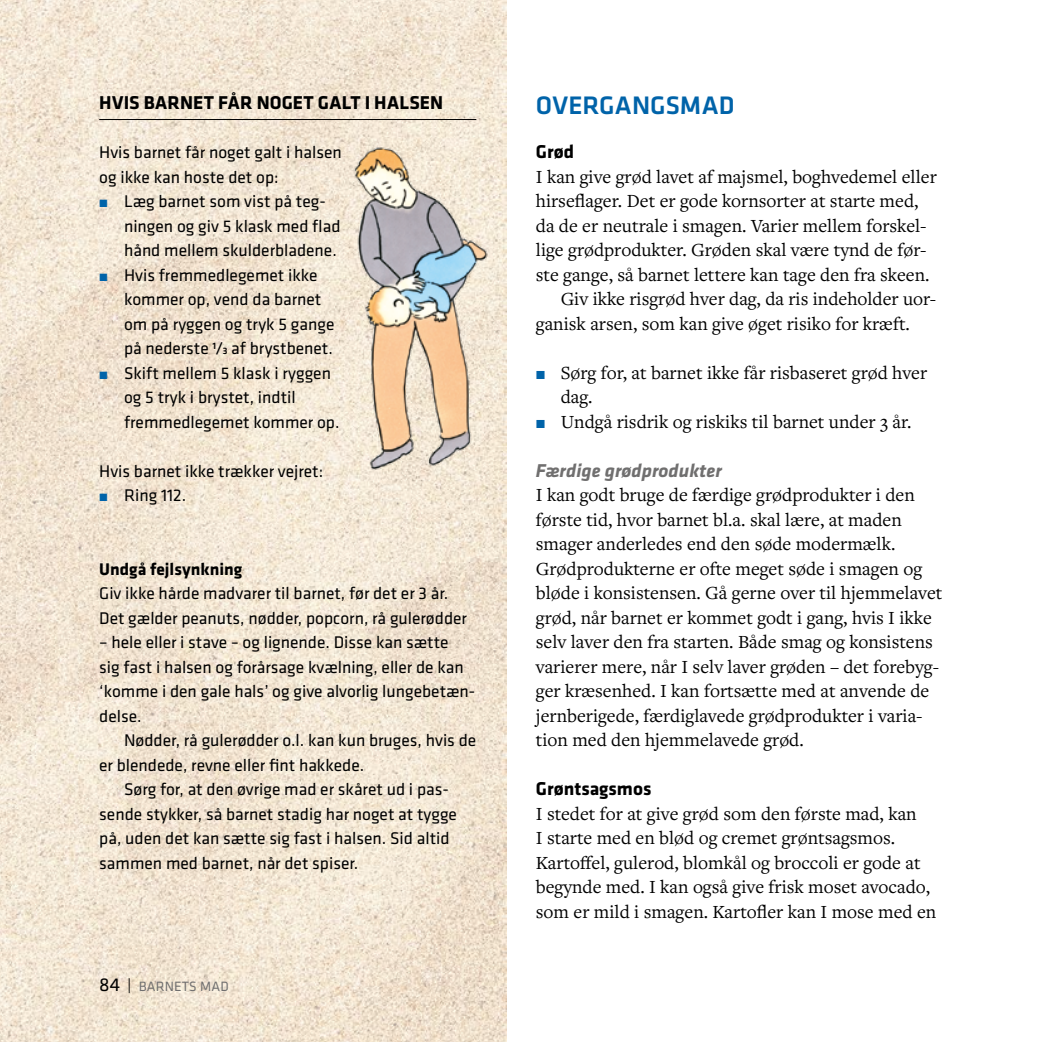
<style>
.page{position:relative;width:1042px;height:1042px;background:#fff}
.page>*{position:absolute;margin:0;border:0;box-sizing:border-box;transform-origin:0 0}
.t1{font:500 26.25px "Klavika";letter-spacing:.005em;color:#0063a9}
.t2{font:19.25px/24.5px "Freight Text Pro";color:#000}
.t3{font:700 19.25px "Klavika";color:#000}
.t4{font:italic 700 19.25px "Klavika";color:#706f6f}
.t5{font:17.5px/24.5px "Klavika";color:#000}
.t6{font:700 17.5px "Klavika";color:#000}
.t7{font:14px "Klavika";letter-spacing:.01em;color:#706f6f}
.s1{font-weight:500}
.s2{font-weight:500;font-size:9.62px}
.s3{font-size:19.25px;color:#000}
.s4{font-size:14.88px;color:#000}
</style>
<div class="page">
<img style="left:0;top:0;width:506px;height:1042px">
<hr style="left:99px;top:119px;width:377px;height:1px;background:#000">
<img style="left:342px;top:136px;width:152px;height:341px">
<svg style="left:100px;top:200px;width:7px;height:7px"></svg>
<svg style="left:100px;top:273px;width:7px;height:8px"></svg>
<svg style="left:100px;top:371px;width:7px;height:8px"></svg>
<svg style="left:100px;top:494px;width:7px;height:7px"></svg>
<p class="t3" style="left:99px;top:89px;width:345px">HVIS BARNET FÅR NOGET GALT I HALSEN</p>
<p class="t5" style="left:99px;top:140px;width:244px">Hvis barnet får noget galt i halsen og ikke kan hoste det op:</p>
<p class="t5" style="left:124px;top:189px;width:218px">Læg barnet som vist på teg&shy;ningen og giv 5 klask med flad hånd mellem skulderbladene.<br>Hvis fremmedlegemet ikke kommer op, vend da barnet om på ryggen og tryk 5 gange på nederste <sup>1</sup><span class="s1">⁄</span><span class="s2">3</span> af brystbenet.<br>Skift mellem 5 klask i ryggen og 5 tryk i brystet, indtil fremmedlegemet kommer op.</p>
<p class="t5" style="left:124px;top:458px;width:201px;text-indent:-25px">Hvis barnet ikke trækker vejret:<br>Ring 112.</p>
<p class="t6" style="left:99px;top:556px;width:145px">Undgå fejlsynkning</p>
<p class="t5" style="left:99px;top:581px;width:369px">Giv ikke hårde madvarer til barnet, før det er 3 år.<br>Det gælder peanuts, nødder, popcorn, rå gulerødder</p>
<p class="t5" style="left:99px;top:630px;width:378px">– hele eller i stave − og lignende. Disse kan sætte<br>sig fast i halsen og forårsage kvælning, eller de kan ‘komme i den gale hals’ og give alvorlig lungebetæn&shy;delse.</p>
<p class="t5" style="left:124px;top:728px;width:354px">Nødder, rå gulerødder o.l. kan kun bruges, hvis de</p>
<p class="t5" style="left:99px;top:752px;width:266px">er blendede, revne eller fint hakkede.</p>
<p class="t5" style="left:124px;top:777px;width:326px">Sørg for, at den øvrige mad er skåret ud i pas-</p>
<p class="t5" style="left:99px;top:801px;width:359px">sende stykker, så barnet stadig har noget at tygge</p>
<p class="t5" style="left:99px;top:826px;width:352px">på, uden det kan sætte sig fast i halsen. Sid altid</p>
<p class="t5" style="left:99px;top:850px;width:261px">sammen med barnet, når det spiser.</p>
<p class="t7" style="left:99px;top:977px;width:131px"><span class="s3">84</span> <span class="s4">|</span> BARNETS MAD</p>
<h1 class="t1" style="left:536px;top:87px;width:200px">OVERGANGSMAD</h1>
<p class="t3" style="left:536px;top:138px;width:40px">Grød</p>
<p class="t2" style="left:536px;top:164px;width:402px">I kan give grød lavet af majsmel, boghvedemel eller</p>
<p class="t2" style="left:536px;top:188px;width:384px">hirseflager. Det er gode kornsorter at starte med,</p>
<p class="t2" style="left:536px;top:213px;width:392px">da de er neutrale i smagen. Varier mellem forskel-</p>
<p class="t2" style="left:536px;top:237px;width:392px">lige grødprodukter. Grøden skal være tynd de før-</p>
<p class="t2" style="left:536px;top:262px;width:395px">ste gange, så barnet lettere kan tage den fra skeen.</p>
<p class="t2" style="left:561px;top:286px;width:377px">Giv ikke risgrød hver dag, da ris indeholder uor-</p>
<p class="t2" style="left:536px;top:311px;width:375px">ganisk arsen, som kan give øget risiko for kræft.</p>
<p class="t2" style="left:561px;top:360px;width:368px">Sørg for, at barnet ikke får risbaseret grød hver dag.<br>Undgå risdrik og riskiks til barnet under 3 år.</p>
<p class="t4" style="left:536px;top:457px;width:187px">Færdige grødprodukter</p>
<p class="t2" style="left:536px;top:482px;width:408px">I kan godt bruge de færdige grødprodukter i den første tid, hvor barnet bl.a. skal lære, at maden smager anderledes end den søde modermælk.<br>Grødprodukterne er ofte meget søde i smagen og bløde i konsistensen. Gå gerne over til hjemmelavet grød, når barnet er kommet godt i gang, hvis I ikke selv laver den fra starten. Både smag og konsistens varierer mere, når I selv laver grøden – det forebyg&shy;ger kræsenhed. I kan fortsætte med at anvende de jernberigede, færdiglavede grødprodukter i varia&shy;tion med den hjemmelavede grød.</p>
<p class="t3" style="left:536px;top:775px;width:117px">Grøntsagsmos</p>
<p class="t2" style="left:536px;top:801px;width:402px">I stedet for at give grød som den første mad, kan<br>I starte med en blød og cremet grøntsagsmos.<br>Kartoffel, gulerod, blomkål og broccoli er gode at begynde med. I kan også give frisk moset avocado, som er mild i smagen. Kartofler kan I mose med en</p>
</div>
